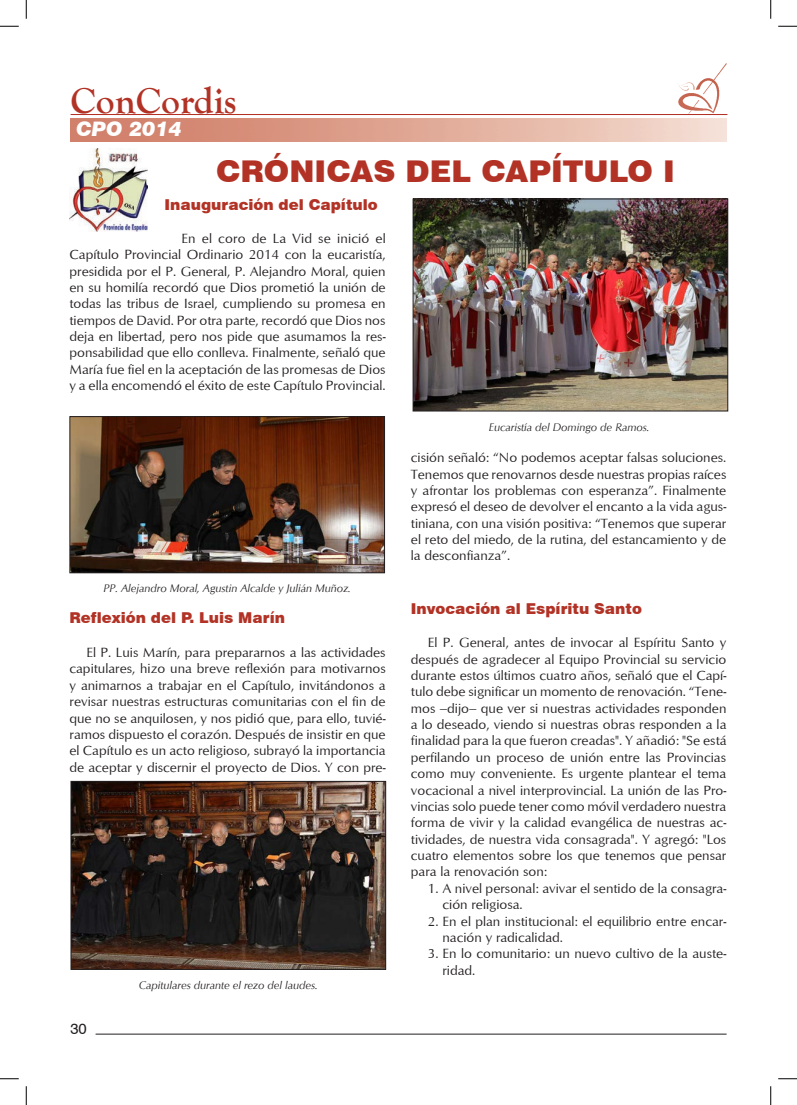
<style>
.page{position:relative;width:797px;height:1105px;background:#fff}
.page>*{position:absolute;margin:0;border:0;box-sizing:border-box;transform-origin:0 0}
.t1{font:700 37.5px "Goudy Old Style T";color:#b23326}
.TITULO{font:900 30px "Swiss 721 BT";color:#b23326}
.Subtítulo_1{font:italic 900 20px "Swiss 721 BT";color:#fff}
.ENTRADILLAS_ROJAS{font:900 15px "Swiss 721 BT";color:#b23326}
.t2{font:15px "Swiss 721 BT";color:#231f20}
.GENERAL{font:13.75px/16.4px "Optimum";color:#231f20;text-align:justify}
.PIE_FOTO{font:italic 11.25px "Optimum";color:#231f20}
</style>
<div class="page">
<hr style="left:72px;top:114px;width:655px;height:1px;background:#b23326">
<img style="left:678px;top:63px;width:49px;height:51px">
<hr style="left:96px;top:1034px;width:630px;height:1px;background:#231f20">
<hr style="left:71px;top:114px;width:655px;height:1px;background:#b23326">
<img style="left:71px;top:418px;width:312px;height:153px">
<div style="left:69px;top:416px;width:316px;height:157px;border:1px solid #231f20"></div>
<img style="left:73px;top:783px;width:311px;height:185px">
<div style="left:71px;top:781px;width:315px;height:189px;border:1px solid #231f20"></div>
<img style="left:415px;top:201px;width:311px;height:208px">
<div style="left:413px;top:199px;width:315px;height:212px;border:1px solid #231f20"></div>
<img style="left:69px;top:149px;width:78px;height:82px">
<svg style="left:0;top:25px;width:19px;height:2px"></svg>
<svg style="left:778px;top:25px;width:19px;height:2px"></svg>
<svg style="left:0;top:1078px;width:19px;height:1px"></svg>
<svg style="left:778px;top:1078px;width:19px;height:1px"></svg>
<svg style="left:25px;top:0;width:2px;height:19px"></svg>
<svg style="left:25px;top:1086px;width:2px;height:19px"></svg>
<svg style="left:770px;top:0;width:1px;height:19px"></svg>
<svg style="left:770px;top:1086px;width:1px;height:19px"></svg>
<p class="t1" style="left:71px;top:80px;width:168px">ConCordis</p>
<p class="Subtítulo_1" style="left:76px;top:117px;width:107px">CPO 2014</p>
<p class="TITULO" style="left:216px;top:153px;width:460px">CRÓNICAS DEL CAPÍTULO I</p>
<p class="ENTRADILLAS_ROJAS" style="left:164px;top:196px;width:215px">Inauguración del Capítulo</p>
<p class="GENERAL" style="left:70px;top:230px;width:318px;text-indent:112px">En el coro de La Vid se inició el Capítulo Provincial Ordinario 2014 con la eucaristía, presidida por el P. General, P. Alejandro Moral, quien en su homilía recordó que Dios prometió la unión de todas las tribus de Israel, cumpliendo su promesa en tiempos de David. Por otra parte, recordó que Dios nos deja en libertad, pero nos pide que asumamos la res&shy;ponsabilidad que ello conlleva. Finalmente, señaló que María fue fiel en la aceptación de las promesas de Dios y a ella encomendó el éxito de este Capítulo Provincial.</p>
<p class="PIE_FOTO" style="left:489px;top:420px;width:162px">Eucaristía del Domingo de Ramos.</p>
<p class="PIE_FOTO" style="left:104px;top:582px;width:249px">PP. Alejandro Moral, Agustin Alcalde y Julián Muñoz.</p>
<p class="ENTRADILLAS_ROJAS" style="left:69px;top:608px;width:217px">Reflexión del P. Luis Marín</p>
<p class="GENERAL" style="left:70px;top:644px;width:318px;text-indent:17px">El P. Luis Marín, para prepararnos a las actividades capitulares, hizo una breve reflexión para motivarnos y animarnos a trabajar en el Capítulo, invitándonos a revisar nuestras estructuras comunitarias con el fin de que no se anquilosen, y nos pidió que, para ello, tuvié&shy;ramos dispuesto el corazón. Después de insistir en que el Capítulo es un acto religioso, subrayó la importancia de aceptar y discernir el proyecto de Dios. Y con pre-</p>
<p class="t2" style="left:70px;top:1019px;width:18px">30</p>
<p class="PIE_FOTO" style="left:139px;top:979px;width:180px">Capitulares durante el rezo del laudes.</p>
<p class="GENERAL" style="left:411px;top:449px;width:317px">cisión señaló: “No podemos aceptar falsas soluciones.<br>Tenemos que renovarnos desde nuestras propias raíces y afrontar los problemas con esperanza”. Finalmente expresó el deseo de devolver el encanto a la vida agus&shy;tiniana, con una visión positiva: “Tenemos que superar el reto del miedo, de la rutina, del estancamiento y de la desconfianza”.</p>
<p class="ENTRADILLAS_ROJAS" style="left:411px;top:600px;width:232px">Invocación al Espíritu Santo</p>
<p class="GENERAL" style="left:411px;top:634px;width:317px;text-indent:17px">El P. General, antes de invocar al Espíritu Santo y después de agradecer al Equipo Provincial su servicio durante estos últimos cuatro años, señaló que el Capí&shy;tulo debe significar un momento de renovación. “Tene&shy;mos dijo que ver si nuestras actividades responden a lo deseado, viendo si nuestras obras responden a la finalidad para la que fueron creadas". Y añadió: "Se está perfilando un proceso de unión entre las Provincias como muy conveniente. Es urgente plantear el tema vocacional a nivel interprovincial. La unión de las Pro&shy;vincias solo puede tener como móvil verdadero nuestra forma de vivir y la calidad evangélica de nuestras ac&shy;tividades, de nuestra vida consagrada". Y agregó: "Los cuatro elementos sobre los que tenemos que pensar para la renovación son:</p>
<p class="GENERAL" style="left:442px;top:879px;width:285px;text-indent:-15px">1. A nivel personal: avivar el sentido de la consagra&shy;ción religiosa.</p>
<p class="GENERAL" style="left:442px;top:912px;width:285px;text-indent:-15px">2. En el plan institucional: el equilibrio entre encar&shy;nación y radicalidad.</p>
<p class="GENERAL" style="left:442px;top:945px;width:285px;text-indent:-15px">3. En lo comunitario: un nuevo cultivo de la auste&shy;ridad.</p>
</div>
